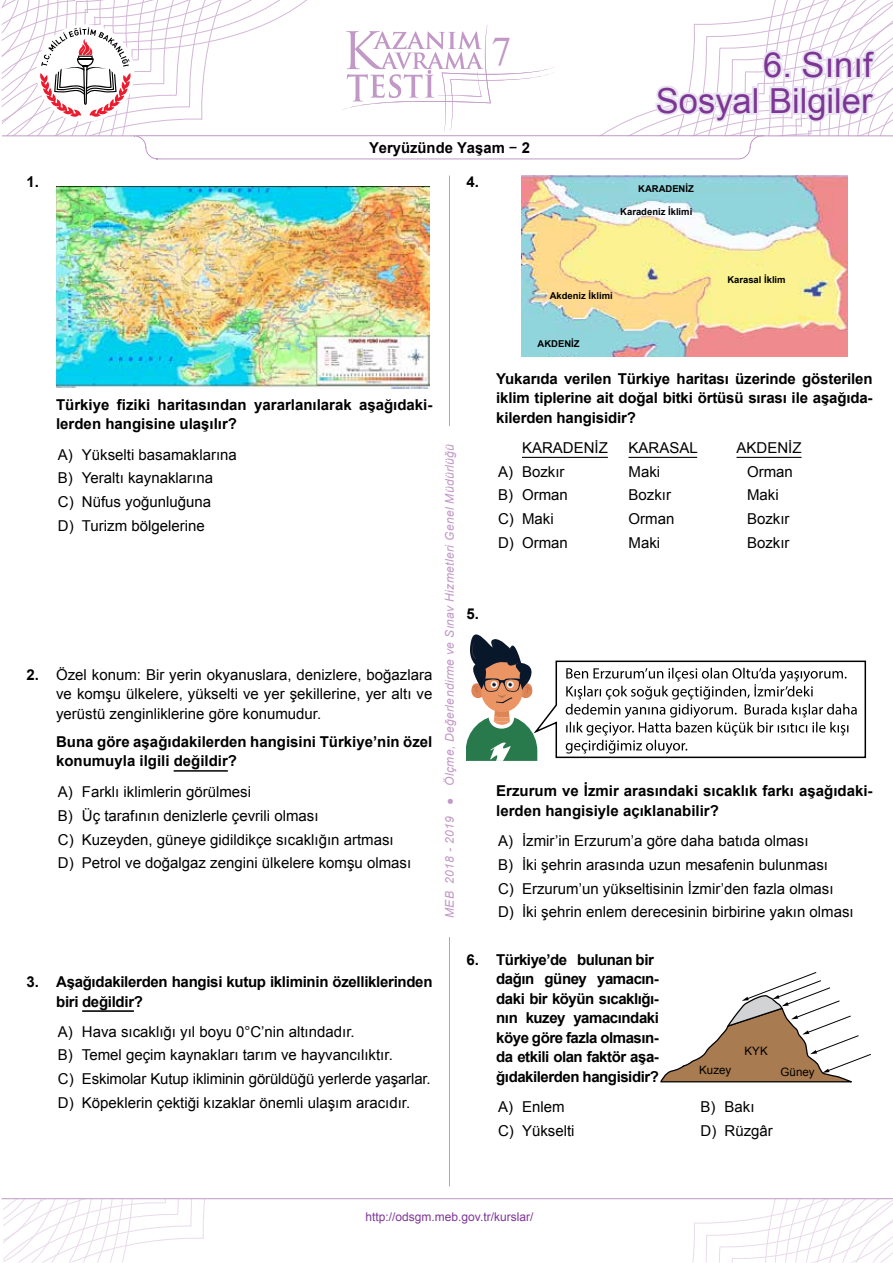
<style>
.page{position:relative;width:893px;height:1263px;background:#fff}
.page>*{position:absolute;margin:0;border:0;box-sizing:border-box;transform-origin:0 0}
.t1{font:40.5px "Times New Roman";color:#c198c6}
.t2{font:34.5px/36px "Arial";color:#7c3795;text-align:right}
.t3{font:15px/23.7px "Arial";color:#000}
.t4{font:700 15px/19.5px "Arial";color:#000}
.t5{font:700 15px/19.5px "Arial";letter-spacing:-.02em;color:#000}
.t6{font:700 15px "Arial";letter-spacing:-.03em;color:#000}
.t7{font:italic 12px "Arial";letter-spacing:.03em;color:#c198c6}
.t8{font:12px "Arial";color:#7c3795}
.t9{font:11.55px "Arial";color:#000}
.t10{font:700 9.45px "Arial";color:#000}
.s1{font-weight:400}
.s2{font-weight:700}
</style>
<div class="page">
<svg style="left:551px;top:1199px;width:342px;height:63px"></svg>
<svg style="left:3px;top:1199px;width:344px;height:63px"></svg>
<hr style="left:2px;top:1198px;width:891px;height:1px;background:#c198c6">
<svg style="left:2px;top:0;width:891px;height:159px"></svg>
<hr style="left:449px;top:176px;width:1px;height:1010px;background:#c198c6">
<div style="left:440px;top:426px;width:19px;height:510px;background:#fff"></div>
<hr style="left:174px;top:770px;width:54px;height:2px;background:#000">
<hr style="left:82px;top:1010px;width:52px;height:2px;background:#000">
<img style="left:56px;top:187px;width:373px;height:201px">
<hr style="left:522px;top:457px;width:86px;height:1px;background:#000">
<hr style="left:628px;top:457px;width:69px;height:1px;background:#000">
<hr style="left:736px;top:457px;width:65px;height:1px;background:#000">
<img style="left:521px;top:176px;width:326px;height:181px">
<div style="left:716px;top:266px;width:58px;height:20px;background:#fbf391"></div>
<div style="left:629px;top:179px;width:61px;height:16px;background:#92d5dc"></div>
<div style="left:540px;top:341px;width:47px;height:12px;background:#92d5dc"></div>
<svg style="left:548px;top:281px;width:66px;height:24px;background:#fcd88f"></svg>
<svg style="left:623px;top:204px;width:68px;height:16px"></svg>
<svg style="left:466px;top:634px;width:401px;height:127px"></svg>
<svg style="left:660px;top:972px;width:211px;height:111px"></svg>
<p class="t4" style="left:26px;top:172px;width:14px">1.</p>
<h1 class="t1" style="left:491px;top:24px;width:22px">7</h1>
<p class="t4" style="left:369px;top:138px;width:162px">Yeryüzünde Yaşam <span class="s1">−</span> 2</p>
<p class="t4" style="left:466px;top:172px;width:14px">4.</p>
<h2 class="t2" style="left:656px;top:47px;width:218px">6. Sınıf<br>Sosyal Bilgiler</h2>
<p class="t10" style="left:638px;top:183px;width:57px">KARADENİZ</p>
<p class="t10" style="left:620px;top:206px;width:73px">Karadeniz İklimi</p>
<p class="t10" style="left:550px;top:289px;width:65px">Akdeniz İklimi</p>
<p class="t10" style="left:538px;top:337px;width:44px">AKDENİZ</p>
<p class="t10" style="left:727px;top:274px;width:60px">Karasal İklim</p>
<p class="t4" style="left:56px;top:395px;width:378px">Türkiye fiziki haritasından yararlanılarak aşağıdaki&shy;lerden hangisine ulaşılır?</p>
<p class="t3" style="left:58px;top:443px;width:181px">A) Yükselti basamaklarına<br>B) Yeraltı kaynaklarına<br>C) Nüfus yoğunluğuna<br>D) Turizm bölgelerine</p>
<p class="t3" style="left:56px;top:665px;width:378px;line-height:19.5px;text-align:justify;text-indent:-30px"><span class="s2">2.</span> Özel konum: Bir yerin okyanuslara, denizlere, boğazlara ve komşu ülkelere, yükselti ve yer şekillerine, yer altı ve yerüstü zenginliklerine göre konumudur.</p>
<p class="t4" style="left:56px;top:732px;width:378px">Buna göre aşağıdakilerden hangisini Türkiye’nin özel konumuyla ilgili değildir?</p>
<p class="t3" style="left:58px;top:780px;width:355px">A) Farklı iklimlerin görülmesi<br>B) Üç tarafının denizlerle çevrili olması<br>C) Kuzeyden, güneye gidildikçe sıcaklığın artması D) Petrol ve doğalgaz zengini ülkelere komşu olması</p>
<p class="t5" style="left:56px;top:972px;width:378px;text-indent:-30px">3. Aşağıdakilerden hangisi kutup ikliminin özelliklerinden biri değildir?</p>
<p class="t3" style="left:58px;top:1020px;width:374px">A) Hava sıcaklığı yıl boyu 0°C’nin altındadır.<br>B) Temel geçim kaynakları tarım ve hayvancılıktır.<br>C) Eskimolar Kutup ikliminin görüldüğü yerlerde yaşarlar.<br>D) Köpeklerin çektiği kızaklar önemli ulaşım aracıdır.</p>
<p class="t7" style="left:442px;top:918px;width:476px;rotate:-90deg">MEB 2018 - 2019 ● Ölçme, Değerlendirme ve Sınav Hizmetleri Genel Müdürlüğü</p>
<p class="t4" style="left:496px;top:369px;width:378px;text-align:justify">Yukarıda verilen Türkiye haritası üzerinde gösterilen iklim tiplerine ait doğal bitki örtüsü sırası ile aşağıda&shy;kilerden hangisidir?</p>
<p class="t3" style="left:522px;top:436px;width:87px">KARADENİZ</p>
<p class="t3" style="left:628px;top:436px;width:71px">KARASAL</p>
<p class="t3" style="left:736px;top:436px;width:67px">AKDENİZ</p>
<p class="t3" style="left:498px;top:460px;width:68px">A) Bozkır</p>
<p class="t3" style="left:628px;top:460px;width:33px">Maki</p>
<p class="t3" style="left:747px;top:460px;width:47px">Orman</p>
<p class="t3" style="left:498px;top:483px;width:71px">B) Orman</p>
<p class="t3" style="left:628px;top:483px;width:44px">Bozkır</p>
<p class="t3" style="left:747px;top:483px;width:33px">Maki</p>
<p class="t3" style="left:498px;top:507px;width:57px">C) Maki</p>
<p class="t3" style="left:628px;top:507px;width:47px">Orman</p>
<p class="t3" style="left:747px;top:507px;width:44px">Bozkır</p>
<p class="t3" style="left:498px;top:531px;width:71px">D) Orman</p>
<p class="t3" style="left:628px;top:531px;width:33px">Maki</p>
<p class="t3" style="left:747px;top:531px;width:44px">Bozkır</p>
<p class="t4" style="left:466px;top:604px;width:14px">5.</p>
<p class="t4" style="left:496px;top:782px;width:378px">Erzurum ve İzmir arasındaki sıcaklık farkı aşağıdaki&shy;lerden hangisiyle açıklanabilir?</p>
<p class="t3" style="left:498px;top:829px;width:357px">A) İzmir’in Erzurum’a göre daha batıda olması<br>B) İki şehrin arasında uzun mesafenin bulunması<br>C) Erzurum’un yükseltisinin İzmir’den fazla olması<br>D) İki şehrin enlem derecesinin birbirine yakın olması</p>
<p class="t6" style="left:466px;top:949px;width:189px">6. Türkiye’de bulunan bir</p>
<p class="t4" style="left:496px;top:970px;width:164px;text-align:justify">dağın güney yamacın&shy;daki bir köyün sıcaklığı&shy;nın kuzey yamacındaki köye göre fazla olmasın&shy;da etkili olan faktör aşa&shy;ğıdakilerden hangisidir?</p>
<p class="t3" style="left:498px;top:1095px;width:68px">A) Enlem</p>
<p class="t3" style="left:700px;top:1095px;width:56px">B) Bakı</p>
<p class="t3" style="left:498px;top:1119px;width:78px">C) Yükselti</p>
<p class="t3" style="left:700px;top:1119px;width:74px">D) Rüzgâr</p>
<p class="t9" style="left:745px;top:1043px;width:25px">KYK</p>
<p class="t9" style="left:699px;top:1062px;width:34px">Kuzey</p>
<p class="t9" style="left:780px;top:1064px;width:36px">Güney</p>
<p class="t8" style="left:366px;top:1208px;width:169px">http://odsgm.meb.gov.tr/kurslar/</p>
</div>
